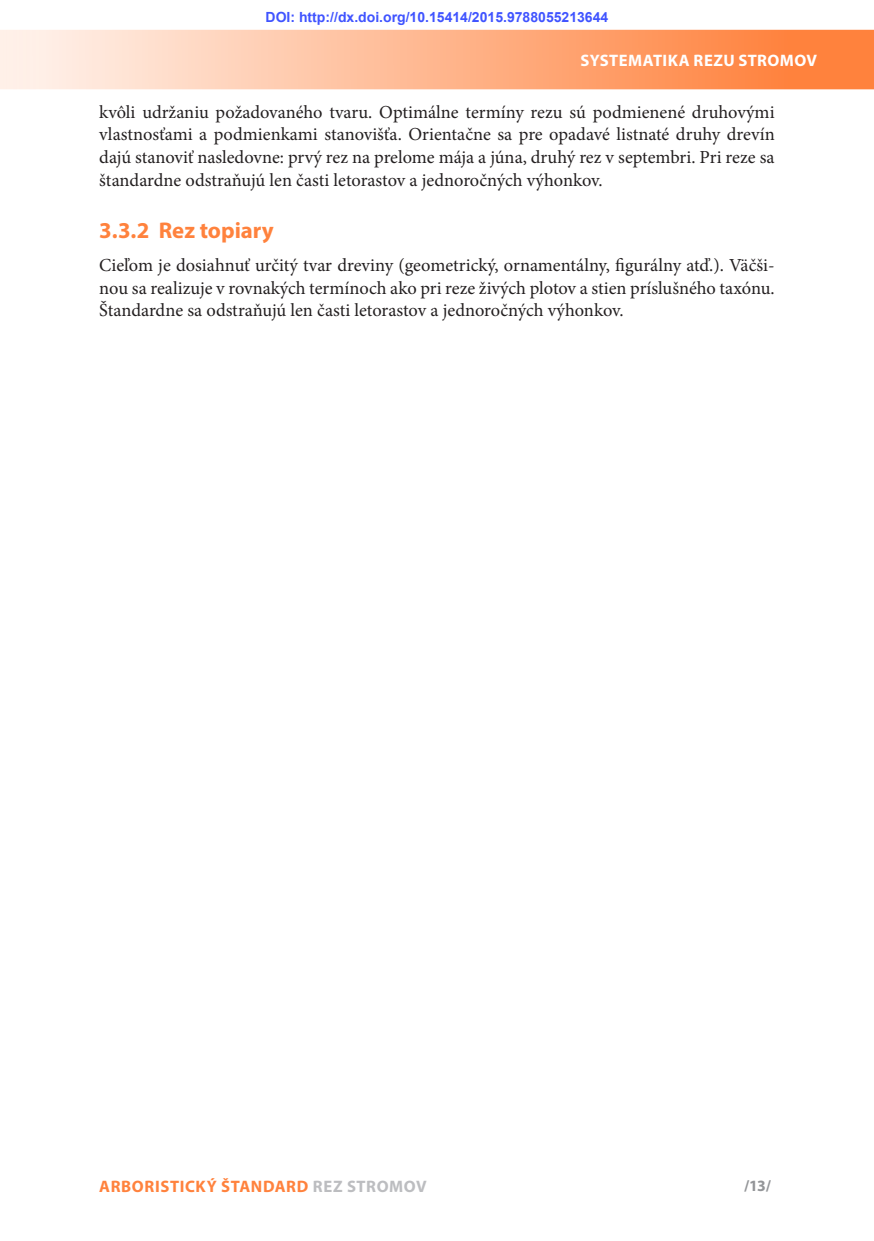
<style>
.page{position:relative;width:874px;height:1241px;background:#fff}
.page>*{position:absolute;margin:0;border:0;box-sizing:border-box;transform-origin:0 0}
.t1{font:700 22.75px "Myriad Pro";letter-spacing:-.005em;color:#ff823d}
.t2{font:18.38px/22.8px "Minion Pro";letter-spacing:-.005em;color:#231f20;text-align:justify}
.t3{font:700 16.62px "Myriad Pro";letter-spacing:.035em;color:#ff823d}
.t4{font:700 16.62px "Myriad Pro";color:#fff}
.t5{font:700 15.75px "Myriad Pro";color:#939598}
.t6{font:700 14px "Arial";color:#4054ff}
.s1{color:#bcbdc0}
</style>
<div class="page">
<svg style="left:99px;top:30px;width:774px;height:59px;background:#ffaf83"></svg>
<svg style="left:0;top:30px;width:99px;height:59px;background:#ffece3"></svg>
<p class="t6" style="left:265px;top:8px;width:344px">DOI: http://dx.doi.org/10.15414/2015.9788055213644</p>
<p class="t4" style="left:580px;top:49px;width:31px">SYSTEMATIKA</p>
<p class="t4" style="left:693px;top:49px;width:57px">REZ U STROMOV</p>
<p class="t2" style="left:99px;top:100px;width:676px">kvôli udržaniu požadovaného tvaru. Optimálne termíny rezu sú podmienené druhovými vlastnosťami a podmienkami stanovišťa. Orientačne sa pre opadavé listnaté druhy drevín dajú stanoviť nasledovne: prvý rez na prelome mája a júna, druhý rez v septembri. Pri reze sa štandardne odstraňujú len časti letorastov a jednoročných výhonkov.</p>
<p class="t1" style="left:99px;top:215px;width:176px">3.3.2 REZ TOPIARY</p>
<p class="t2" style="left:99px;top:253px;width:676px">Cieľom je dosiahnuť určitý tvar dreviny (geometrický, ornamentálny, figurálny atď.). Väčši&shy;nou sa realizuje v rovnakých termínoch ako pri reze živých plotov a stien príslušného taxónu.<br>Štandardne sa odstraňujú len časti letorastov a jednoročných výhonkov.</p>
<p class="t3" style="left:99px;top:1174px;width:329px">ARBORISTICKÝ ŠTANDARD <span class="s1">REZ STROMOV</span></p>
<p class="t5" style="left:743px;top:1175px;width:28px">/13/</p>
</div>
